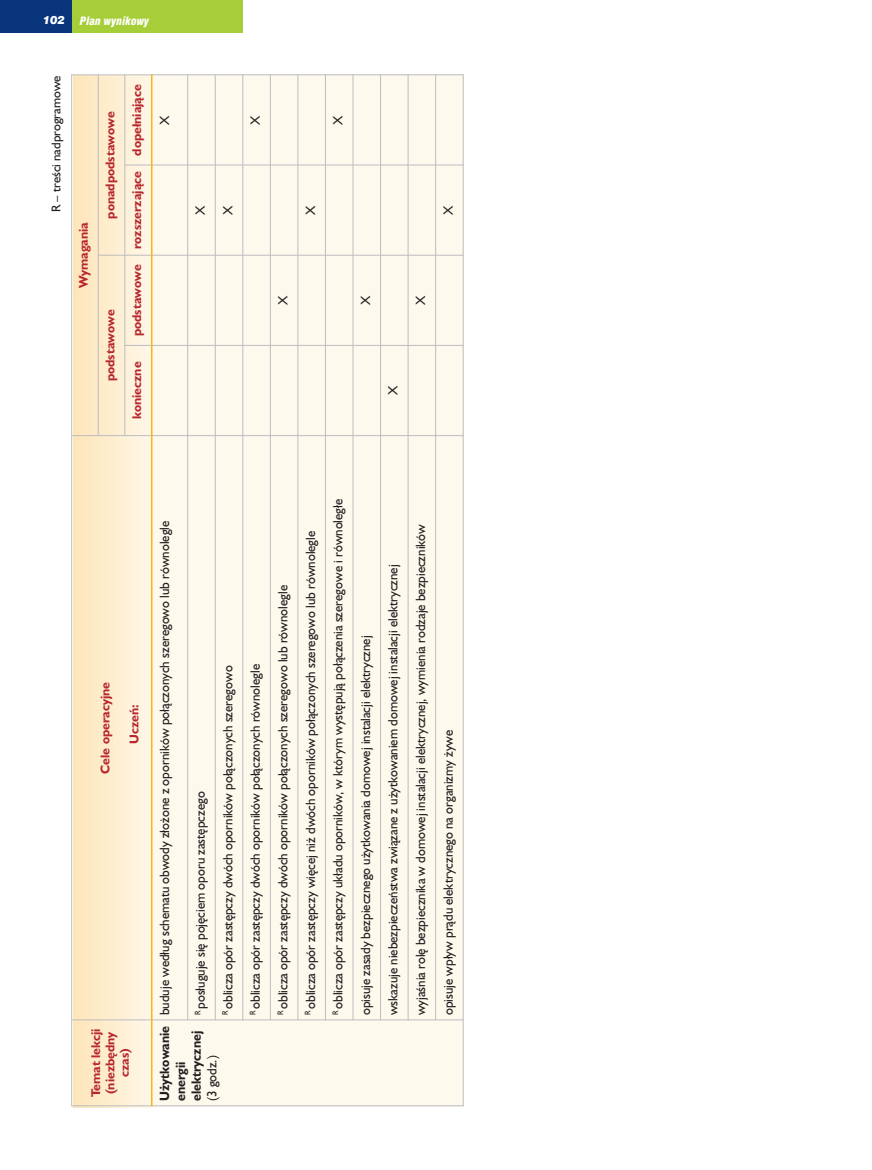
<style>
.page{position:relative;width:872px;height:1170px;background:#fff}
.page>*{position:absolute;margin:0;border:0;box-sizing:border-box;transform-origin:0 0}
.t1{font:13.5px "Humanist 521 PL";color:#231f20;scale:.95 1}
.t2{font:700 13.5px/15.8px "Humanist 521 PL";color:#231f20;scale:.95 1}
.t3{font:700 12.75px/14.4px "Humanist 521 PL";color:#b7282e;text-align:center}
.t4{font:12.75px "Humanist 521 PL";color:#231f20}
.t5{font:italic 900 condensed 11.25px "Swiss 721 PL";color:#fff}
.t6{font:italic 900 11.25px "Swiss 721 PL";color:#fff}
</style>
<div class="page">
<div style="left:0;top:0;width:78px;height:33px;background:#08357c"></div>
<div style="left:72px;top:0;width:171px;height:33px;background:#a6ce39"></div>
<div style="left:73px;top:75px;width:84px;height:1032px;background:linear-gradient(to right,#fee5b8,#fef8ea)"></div>
<div style="left:152px;top:1019px;width:311px;height:87px;background:#fef9ed"></div>
<div style="left:152px;top:435px;width:36px;height:584px;background:#fef9ed"></div>
<div style="left:152px;top:345px;width:36px;height:90px;background:#fef9ed"></div>
<div style="left:152px;top:255px;width:36px;height:90px;background:#fef9ed"></div>
<div style="left:152px;top:165px;width:36px;height:90px;background:#fef9ed"></div>
<div style="left:152px;top:74px;width:36px;height:91px;background:#fef9ed"></div>
<div style="left:188px;top:435px;width:27px;height:584px;background:#fef9ed"></div>
<div style="left:188px;top:345px;width:27px;height:90px;background:#fef9ed"></div>
<div style="left:188px;top:255px;width:27px;height:90px;background:#fef9ed"></div>
<div style="left:188px;top:165px;width:27px;height:90px;background:#fef9ed"></div>
<div style="left:188px;top:74px;width:27px;height:91px;background:#fef9ed"></div>
<div style="left:215px;top:435px;width:28px;height:584px;background:#fef9ed"></div>
<div style="left:215px;top:345px;width:28px;height:90px;background:#fef9ed"></div>
<div style="left:215px;top:255px;width:28px;height:90px;background:#fef9ed"></div>
<div style="left:215px;top:165px;width:28px;height:90px;background:#fef9ed"></div>
<div style="left:215px;top:74px;width:28px;height:91px;background:#fef9ed"></div>
<div style="left:243px;top:435px;width:27px;height:584px;background:#fef9ed"></div>
<div style="left:243px;top:345px;width:27px;height:90px;background:#fef9ed"></div>
<div style="left:243px;top:255px;width:27px;height:90px;background:#fef9ed"></div>
<div style="left:243px;top:165px;width:27px;height:90px;background:#fef9ed"></div>
<div style="left:243px;top:74px;width:27px;height:91px;background:#fef9ed"></div>
<div style="left:270px;top:435px;width:28px;height:584px;background:#fef9ed"></div>
<div style="left:270px;top:345px;width:28px;height:90px;background:#fef9ed"></div>
<div style="left:270px;top:255px;width:28px;height:90px;background:#fef9ed"></div>
<div style="left:270px;top:165px;width:28px;height:90px;background:#fef9ed"></div>
<div style="left:270px;top:74px;width:28px;height:91px;background:#fef9ed"></div>
<div style="left:298px;top:435px;width:27px;height:584px;background:#fef9ed"></div>
<div style="left:298px;top:345px;width:27px;height:90px;background:#fef9ed"></div>
<div style="left:298px;top:255px;width:27px;height:90px;background:#fef9ed"></div>
<div style="left:298px;top:165px;width:27px;height:90px;background:#fef9ed"></div>
<div style="left:298px;top:74px;width:27px;height:91px;background:#fef9ed"></div>
<div style="left:325px;top:435px;width:28px;height:584px;background:#fef9ed"></div>
<div style="left:325px;top:345px;width:28px;height:90px;background:#fef9ed"></div>
<div style="left:325px;top:255px;width:28px;height:90px;background:#fef9ed"></div>
<div style="left:325px;top:165px;width:28px;height:90px;background:#fef9ed"></div>
<div style="left:325px;top:74px;width:28px;height:91px;background:#fef9ed"></div>
<div style="left:353px;top:435px;width:27px;height:584px;background:#fef9ed"></div>
<div style="left:353px;top:345px;width:27px;height:90px;background:#fef9ed"></div>
<div style="left:353px;top:255px;width:27px;height:90px;background:#fef9ed"></div>
<div style="left:353px;top:165px;width:27px;height:90px;background:#fef9ed"></div>
<div style="left:353px;top:74px;width:27px;height:91px;background:#fef9ed"></div>
<div style="left:380px;top:435px;width:28px;height:584px;background:#fef9ed"></div>
<div style="left:380px;top:345px;width:28px;height:90px;background:#fef9ed"></div>
<div style="left:380px;top:255px;width:28px;height:90px;background:#fef9ed"></div>
<div style="left:380px;top:165px;width:28px;height:90px;background:#fef9ed"></div>
<div style="left:380px;top:74px;width:28px;height:91px;background:#fef9ed"></div>
<div style="left:408px;top:435px;width:27px;height:584px;background:#fef9ed"></div>
<div style="left:408px;top:345px;width:27px;height:90px;background:#fef9ed"></div>
<div style="left:408px;top:255px;width:27px;height:90px;background:#fef9ed"></div>
<div style="left:408px;top:165px;width:27px;height:90px;background:#fef9ed"></div>
<div style="left:408px;top:74px;width:27px;height:91px;background:#fef9ed"></div>
<div style="left:435px;top:435px;width:28px;height:584px;background:#fef9ed"></div>
<div style="left:435px;top:345px;width:28px;height:90px;background:#fef9ed"></div>
<div style="left:435px;top:255px;width:28px;height:90px;background:#fef9ed"></div>
<div style="left:435px;top:165px;width:28px;height:90px;background:#fef9ed"></div>
<div style="left:435px;top:74px;width:28px;height:91px;background:#fef9ed"></div>
<hr style="left:71px;top:1105px;width:392px;height:1px;background:#bcbdc0">
<hr style="left:71px;top:1019px;width:392px;height:1px;background:#bcbdc0">
<hr style="left:71px;top:435px;width:392px;height:1px;background:#bcbdc0">
<hr style="left:124px;top:345px;width:339px;height:1px;background:#bcbdc0">
<hr style="left:98px;top:255px;width:365px;height:1px;background:#bcbdc0">
<hr style="left:124px;top:165px;width:339px;height:1px;background:#bcbdc0">
<hr style="left:71px;top:74px;width:392px;height:1px;background:#bcbdc0">
<hr style="left:71px;top:74px;width:1px;height:1032px;background:#bcbdc0">
<hr style="left:98px;top:74px;width:1px;height:362px;background:#bcbdc0">
<hr style="left:124px;top:74px;width:1px;height:362px;background:#bcbdc0">
<hr style="left:151px;top:74px;width:1px;height:1032px;background:#fbb416">
<hr style="left:187px;top:74px;width:1px;height:946px;background:#bcbdc0">
<hr style="left:215px;top:74px;width:1px;height:946px;background:#bcbdc0">
<hr style="left:242px;top:74px;width:1px;height:946px;background:#bcbdc0">
<hr style="left:270px;top:74px;width:1px;height:946px;background:#bcbdc0">
<hr style="left:297px;top:74px;width:1px;height:946px;background:#bcbdc0">
<hr style="left:325px;top:74px;width:1px;height:946px;background:#bcbdc0">
<hr style="left:352px;top:74px;width:1px;height:946px;background:#bcbdc0">
<hr style="left:380px;top:74px;width:1px;height:946px;background:#bcbdc0">
<hr style="left:408px;top:74px;width:1px;height:946px;background:#bcbdc0">
<hr style="left:435px;top:74px;width:1px;height:946px;background:#bcbdc0">
<hr style="left:463px;top:74px;width:1px;height:1032px;background:#bcbdc0">
<p class="t6" style="left:43px;top:16px;width:24px">102</p>
<p class="t5" style="left:80px;top:16px;width:71px">Plan wynikowy</p>
<p class="t4" style="left:52px;top:212px;width:138px;rotate:-90deg">R – treÊci nadprogramowe</p>
<p class="t3" style="left:78px;top:288px;width:68px;rotate:-90deg">Wymagania</p>
<p class="t3" style="left:104px;top:219px;width:109px;rotate:-90deg">ponadpodstawowe</p>
<p class="t3" style="left:104px;top:381px;width:73px;rotate:-90deg">podstawowe</p>
<p class="t3" style="left:131px;top:336px;width:253px;rotate:-90deg">podstawowe rozszerzajàce dopełniajàce</p>
<p class="t3" style="left:131px;top:419px;width:59px;rotate:-90deg">konieczne</p>
<p class="t1" style="left:160px;top:124px;width:11px;rotate:-90deg">X</p>
<p class="t1" style="left:251px;top:124px;width:11px;rotate:-90deg">X</p>
<p class="t1" style="left:333px;top:124px;width:11px;rotate:-90deg">X</p>
<p class="t1" style="left:196px;top:215px;width:11px;rotate:-90deg">X</p>
<p class="t1" style="left:223px;top:215px;width:11px;rotate:-90deg">X</p>
<p class="t1" style="left:306px;top:215px;width:11px;rotate:-90deg">X</p>
<p class="t1" style="left:278px;top:305px;width:11px;rotate:-90deg">X</p>
<p class="t1" style="left:361px;top:305px;width:11px;rotate:-90deg">X</p>
<p class="t1" style="left:443px;top:215px;width:11px;rotate:-90deg">X</p>
<p class="t1" style="left:416px;top:305px;width:11px;rotate:-90deg">X</p>
<p class="t1" style="left:388px;top:395px;width:11px;rotate:-90deg">X</p>
<p class="t3" style="left:99px;top:773px;width:93px;rotate:-90deg">Cele operacyjne</p>
<p class="t3" style="left:128px;top:744px;width:41px;rotate:-90deg">Uczeƒ:</p>
<p class="t3" style="left:90px;top:1097px;width:70px;rotate:-90deg">Temat lekcji (niezb´dny czas)</p>
<p class="t1" style="left:160px;top:1015px;width:522px;rotate:-90deg">buduje według schematu obwody zło˝one z oporników połàczonych szeregowo lub równolegle</p>
<p class="t1" style="left:196px;top:1015px;width:237px;rotate:-90deg"><sup>R</sup> posługuje si´ poj´ciem oporu zast´pczego</p>
<p class="t1" style="left:223px;top:1015px;width:369px;rotate:-90deg"><sup>R</sup> oblicza opór zast´pczy dwóch oporników połàczonych szeregowo</p>
<p class="t2" style="left:158px;top:1101px;width:81px;rotate:-90deg">U˝ytkowanie energii elektrycznej</p>
<p class="t1" style="left:207px;top:1101px;width:50px;rotate:-90deg">(3 godz.)</p>
<p class="t1" style="left:251px;top:1015px;width:371px;rotate:-90deg"><sup>R</sup> oblicza opór zast´pczy dwóch oporników połàczonych równolegle</p>
<p class="t1" style="left:278px;top:1015px;width:454px;rotate:-90deg"><sup>R</sup> oblicza opór zast´pczy dwóch oporników połàczonych szeregowo lub równolegle</p>
<p class="t1" style="left:306px;top:1015px;width:511px;rotate:-90deg"><sup>R</sup> oblicza opór zast´pczy wi´cej ni˝ dwóch oporników połàczonych szeregowo lub równolegle</p>
<p class="t1" style="left:333px;top:1015px;width:545px;rotate:-90deg"><sup>R</sup> oblicza opór zast´pczy układu oporników, w którym wyst´pujà połàczenia szeregowe i równoległe</p>
<p class="t1" style="left:361px;top:1015px;width:401px;rotate:-90deg">opisuje zasady bezpiecznego u˝ytkowania domowej instalacji elektrycznej</p>
<p class="t1" style="left:388px;top:1015px;width:475px;rotate:-90deg">wskazuje niebezpieczeƒstwa zwiàzane z u˝ytkowaniem domowej instalacji elektrycznej</p>
<p class="t1" style="left:416px;top:1015px;width:518px;rotate:-90deg">wyjaÊnia rol´ bezpiecznika w domowej instalacji elektrycznej, wymienia rodzaje bezpieczników</p>
<p class="t1" style="left:443px;top:1015px;width:302px;rotate:-90deg">opisuje wpływ pràdu elektrycznego na organizmy ˝ywe</p>
</div>
